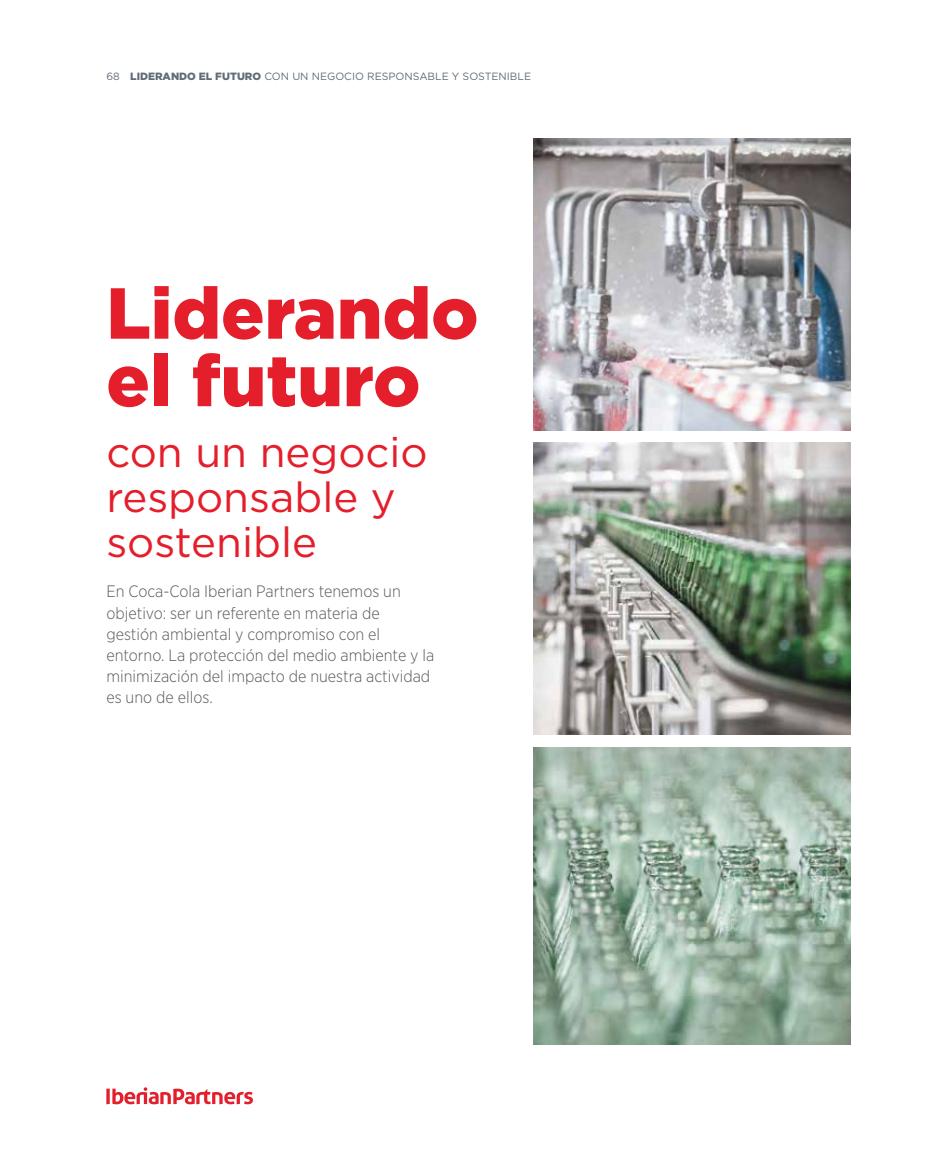
<style>
.page{position:relative;width:936px;height:1149px;background:#fff}
.page>*{position:absolute;margin:0;border:0;box-sizing:border-box;transform-origin:0 0}
.t1{font:900 72px/67.5px "Gotham";color:#e41e2b}
.t2{font:42px/45px "Gotham";color:#e41e2b}
.t3{font:300 16.5px/21px "Gotham Narrow";color:#58595b}
.t4{font:10.5px "Gotham";letter-spacing:.19em;color:#606c78}
.s1{font-weight:900}
</style>
<div class="page">
<svg style="left:106px;top:1088px;width:4px;height:15px"></svg>
<svg style="left:112px;top:1087px;width:141px;height:16px"></svg>
<img style="left:533px;top:138px;width:317px;height:292px">
<img style="left:533px;top:442px;width:317px;height:292px">
<img style="left:533px;top:747px;width:317px;height:297px">
<p class="t4" style="left:106px;top:70px;width:426px">68 <span class="s1">Liderando el futuro</span> con un n egocio responsable y sosten ible</p>
<h1 class="t1" style="left:106px;top:278px;width:373px">Liderando el futuro</h1>
<h2 class="t2" style="left:106px;top:428px;width:323px">con un negocio responsable y sostenible</h2>
<p class="t3" style="left:106px;top:580px;width:329px">En Coca-Cola Iberian Partners tenemos un objetivo: ser un referente en materia de gestión ambiental y compromiso con el entorno. La protección del medio ambiente y la minimización del impacto de nuestra actividad es uno de ellos.</p>
</div>
